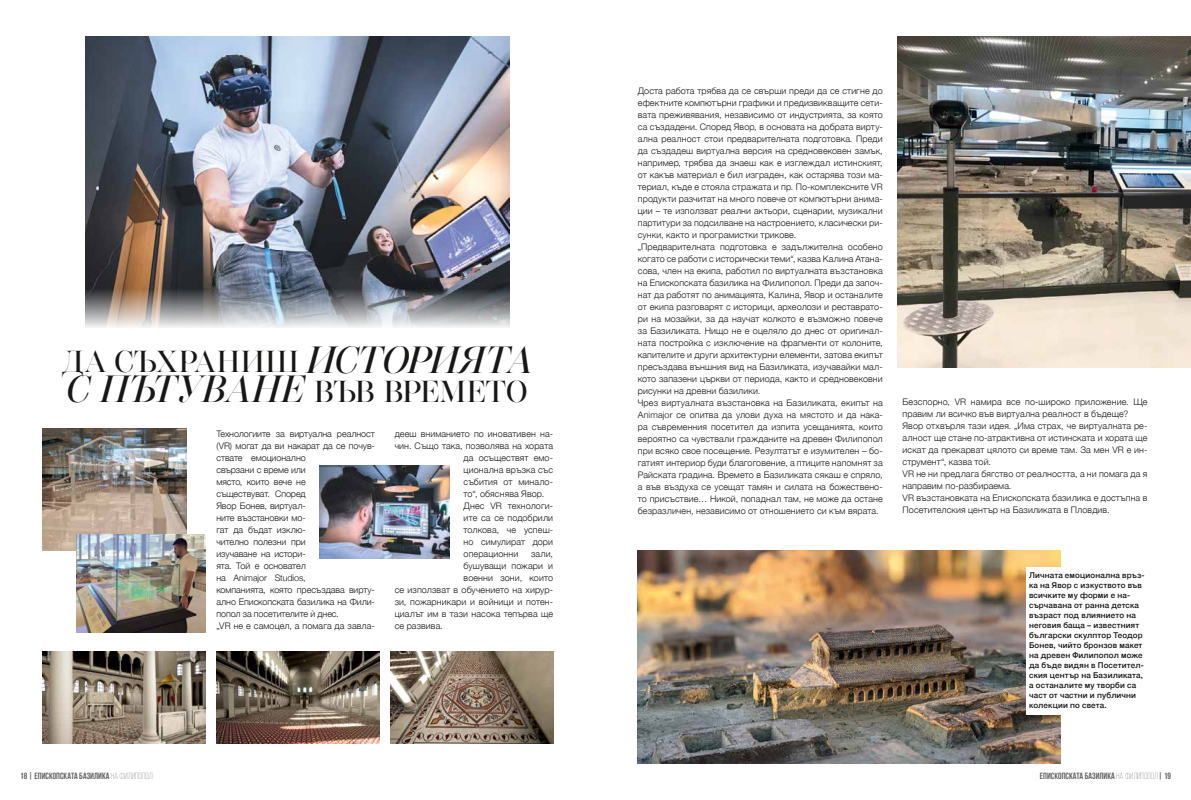
<style>
.page{position:relative;width:1191px;height:800px;background:#fff}
.page>*{position:absolute;margin:0;border:0;box-sizing:border-box;transform-origin:0 0}
.t1{font:500 29.4px/29.6px "Vogue Highline Serif";letter-spacing:-.005em;color:#181716}
.t2{font:300 9px/12px "Helvetica Neue";letter-spacing:.01em;color:#181716}
.t3{font:300 9px/12px "Helvetica Neue";letter-spacing:-.01em;color:#181716}
.t4{font:700 9px "Bebas Neue";color:#626261}
.t5{font:500 8px/10px "Helvetica Neue";letter-spacing:.015em;color:#181716}
.s1{font-style:italic;font-size:36.6px}
.s2{font-weight:300}
</style>
<div class="page">
<img style="left:43px;top:428px;width:144px;height:122px">
<img style="left:85px;top:36px;width:424px;height:291px">
<img style="left:77px;top:534px;width:128px;height:98px">
<img style="left:320px;top:465px;width:129px;height:93px">
<img style="left:216px;top:651px;width:163px;height:92px">
<img style="left:390px;top:651px;width:163px;height:92px">
<img style="left:43px;top:651px;width:162px;height:92px">
<img style="left:897px;top:36px;width:294px;height:332px">
<img style="left:638px;top:550px;width:422px;height:213px">
<div style="left:1026px;top:567px;width:121px;height:147px;background:#fff"></div>
<h1 class="t1" style="left:61px;top:347px;width:473px">ДА СЪХРАНИШ <span class="s1">ИСТОРИЯТА<br>С ПЪТУВАНЕ</span> ВЪВ ВРЕМЕТО</h1>
<p class="t3" style="left:216px;top:427px;width:160px">Технологиите за виртуална реалност (VR) могат да ви накарат да се почув&shy;ствате емоционално<br>свързани с време или<br>място, които вече не<br>съществуват. Според<br>Явор Бонев, виртуал-<br>ните възстановки мо-<br>гат да бъдат изклю-<br>чително полезни при<br>изучаване на истори-<br>ята. Той е основател<br>на Animajor Studios,<br>компанията, която пресъздава вирту&shy;ално Епископската базилика на Фили&shy;попол за посетителите ѝ днес.<br>„VR не е самоцел, а помага да завла-</p>
<p class="t2" style="left:395px;top:427px;width:160px">дееш вниманието по иновативен на-</p>
<p class="t2" style="left:395px;top:439px;width:160px">чин. Също така, позволява на хората</p>
<p class="t2" style="left:463px;top:451px;width:91px">да осъществят емо-</p>
<p class="t2" style="left:463px;top:463px;width:91px">ционална връзка със</p>
<p class="t2" style="left:463px;top:475px;width:91px">събития от минало-</p>
<p class="t2" style="left:463px;top:487px;width:82px">то“, обяснява Явор.</p>
<p class="t2" style="left:463px;top:499px;width:91px">Днес VR технологи-</p>
<p class="t2" style="left:463px;top:511px;width:91px">ите са се подобрили</p>
<p class="t2" style="left:463px;top:523px;width:91px">толкова, че успеш-</p>
<p class="t2" style="left:463px;top:535px;width:91px">но симулират дори</p>
<p class="t2" style="left:463px;top:547px;width:56px">операционни</p>
<p class="t2" style="left:531px;top:547px;width:23px">зали,</p>
<p class="t2" style="left:463px;top:559px;width:91px">бушуващи пожари и</p>
<p class="t2" style="left:463px;top:571px;width:91px">военни зони, които</p>
<p class="t2" style="left:395px;top:583px;width:160px">се използват в обучението на хирур-</p>
<p class="t2" style="left:395px;top:595px;width:160px">зи, пожарникари и войници и потен-</p>
<p class="t2" style="left:395px;top:607px;width:160px">циалът им в тази насока тепърва ще</p>
<p class="t2" style="left:395px;top:619px;width:50px">се развива.</p>
<p class="t2" style="left:638px;top:84px;width:246px">Доста работа трябва да се свърши преди да се стигне до ефектните компютърни графики и предизвикващите сети&shy;вата преживявания, независимо от индустрията, за която са създадени. Според Явор, в основата на добрата вирту&shy;ална реалност стои предварителната подготовка. Преди да създадеш виртуална версия на средновековен замък, например, трябва да знаеш как е изглеждал истинският, от какъв материал е бил изграден, как остарява този ма&shy;териал, къде е стояла стражата и пр. По-комплексните VR продукти разчитат на много повече от компютърни анима&shy;ции – те използват реални актьори, сценарии, музикални партитури за подсилване на настроението, класически ри&shy;сунки, както и програмистки трикове.<br>„Предварителната подготовка е задължителна особено когато се работи с исторически теми“, казва Калина Атана&shy;сова, член на екипа, работил по виртуалната възстановка на Епископската базилика на Филипопол. Преди да започ&shy;нат да работят по анимацията, Калина, Явор и останалите от екипа разговарят с историци, археолози и реставрато&shy;ри на мозайки, за да научат колкото е възможно повече за Базиликата. Нищо не е оцеляло до днес от оригинал&shy;ната постройка с изключение на фрагменти от колоните, капителите и други архитектурни елементи, затова екипът пресъздава външния вид на Базиликата, изучавайки мал&shy;кото запазени църкви от периодa, както и средновековни рисунки на древни базилики.<br>Чрез виртуалната възстановка на Базиликата, екипът на Animajor се опитва да улови духа на мястото и да нака&shy;ра съвременния посетител да изпита усещанията, които вероятно са чувствали гражданите на древен Филипопол при всяко свое посещение. Резултатът е изумителен – бо&shy;гатият интериор буди благоговение, а птиците напомнят за Райската градина. Времето в Базиликата сякаш е спряло, а във въздуха се усещат тамян и силата на божествено&shy;то присъствие… Никой, попаднал там, не може да остане безразличен, независимо от отношението си към вярата.</p>
<p class="t2" style="left:902px;top:395px;width:246px">Безспорно, VR намира все по-широко приложение. Ще правим ли всичко във виртуална реалност в бъдеще?<br>Явор отхвърля тази идея. „Има страх, че виртуалната ре&shy;алност ще стане по-атрактивна от истинската и хората ще искат да прекарват цялото си време там. За мен VR е ин&shy;струмент“, казва той.<br>VR не ни предлага бягство от реалността, а ни помага да я направим по-разбираема.<br>VR възстановката на Епископската базилика е достъпна в Посетителския център на Базиликата в Пловдив.</p>
<p class="t5" style="left:1029px;top:569px;width:117px">Личната емоционална връз&shy;ка на Явор с изкуството във всичките му форми е на&shy;сърчавана от ранна детска възраст под влиянието на неговия баща – известният български скулптор Теодор<br>Бонев, чийто бронзов макет на древен Филипопол може да бъде видян в Посетител&shy;ския център на Базиликата, а останалите му творби са част от частни и публични колекции по света.</p>
<p class="t4" style="left:20px;top:770px;width:134px">18 | епископската базилика <span class="s2">на филипопол</span></p>
<p class="t4" style="left:1040px;top:770px;width:133px">епископската базилика <span class="s2">на филипопол</span>| 19</p>
</div>
